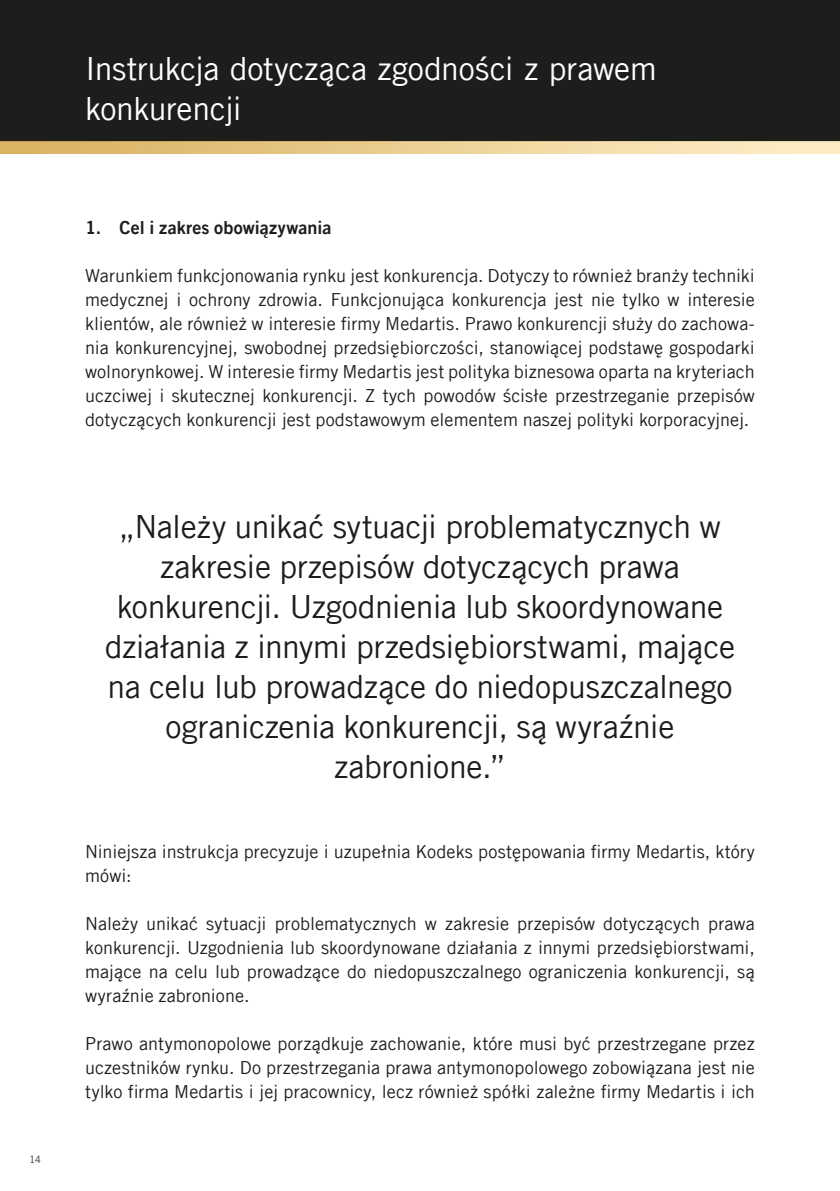
<style>
.page{position:relative;width:840px;height:1191px;background:#fff}
.page>*{position:absolute;margin:0;border:0;box-sizing:border-box;transform-origin:0 0}
._04_Keynotes{font:32px/40px "Trade Gothic LT Com";letter-spacing:-.01em;color:#1d1d1b;text-align:center}
._01_Kapiteltitel{font:32px/40px "Trade Gothic LT Com";letter-spacing:-.01em;color:#fff}
._03_Grundtext{font:18px/24px "Trade Gothic LT Com";letter-spacing:.005em;color:#1d1d1b;text-align:justify}
._02_Untertitel{font:18px "Trade Gothic LT Com Bd 2";letter-spacing:.01em;color:#1d1d1b}
.t1{font:300 10px "Trade Gothic LT Com";color:#1d1d1b}
</style>
<div class="page">
<div style="left:0;top:0;width:839px;height:142px;background:#1d1d1b"></div>
<img style="left:0;top:142px;width:839px;height:11px">
<p class="t1" style="left:29px;top:1153px;width:13px">14</p>
<p class="_01_Kapiteltitel" style="left:85px;top:48px;width:572px">Instrukcja dotycząca zgodności z prawem konkurencji</p>
<p class="_02_Untertitel" style="left:85px;top:216px;width:248px">1. Cel i zakres obowiązywania</p>
<p class="_03_Grundtext" style="left:85px;top:263px;width:670px">Warunkiem funkcjonowania rynku jest konkurencja. Dotyczy to również branży techniki medycznej i ochrony zdrowia. Funkcjonująca konkurencja jest nie tylko w interesie klientów, ale również w interesie firmy Medartis. Prawo konkurencji służy do zachowa&shy;nia konkurencyjnej, swobodnej przedsiębiorczości, stanowiącej podstawę gospodarki wolnorynkowej. W interesie firmy Medartis jest polityka biznesowa oparta na kryteriach uczciwej i skutecznej konkurencji. Z tych powodów ścisłe przestrzeganie przepisów dotyczących konkurencji jest podstawowym elementem naszej polityki korporacyjnej.</p>
<p class="_04_Keynotes" style="left:105px;top:506px;width:631px">„Należy unikać sytuacji problematycznych w zakresie przepisów dotyczących prawa konkurencji. Uzgodnienia lub skoordynowane działania z innymi przedsiębiorstwami, mające na celu lub prowadzące do niedopuszczalnego ograniczenia konkurencji, są wyraźnie zabronione.”</p>
<p class="_03_Grundtext" style="left:85px;top:839px;width:671px">Niniejsza instrukcja precyzuje i uzupełnia Kodeks postępowania firmy Medartis, który mówi:</p>
<p class="_03_Grundtext" style="left:85px;top:911px;width:670px">Należy unikać sytuacji problematycznych w zakresie przepisów dotyczących prawa konkurencji. Uzgodnienia lub skoordynowane działania z innymi przedsiębiorstwami, mające na celu lub prowadzące do niedopuszczalnego ograniczenia konkurencji, są wyraźnie zabronione.</p>
<p class="_03_Grundtext" style="left:85px;top:1031px;width:671px">Prawo antymonopolowe porządkuje zachowanie, które musi być przestrzegane przez uczestników rynku. Do przestrzegania prawa antymonopolowego zobowiązana jest nie tylko firma Medartis i jej pracownicy, lecz również spółki zależne firmy Medartis i ich</p>
</div>
